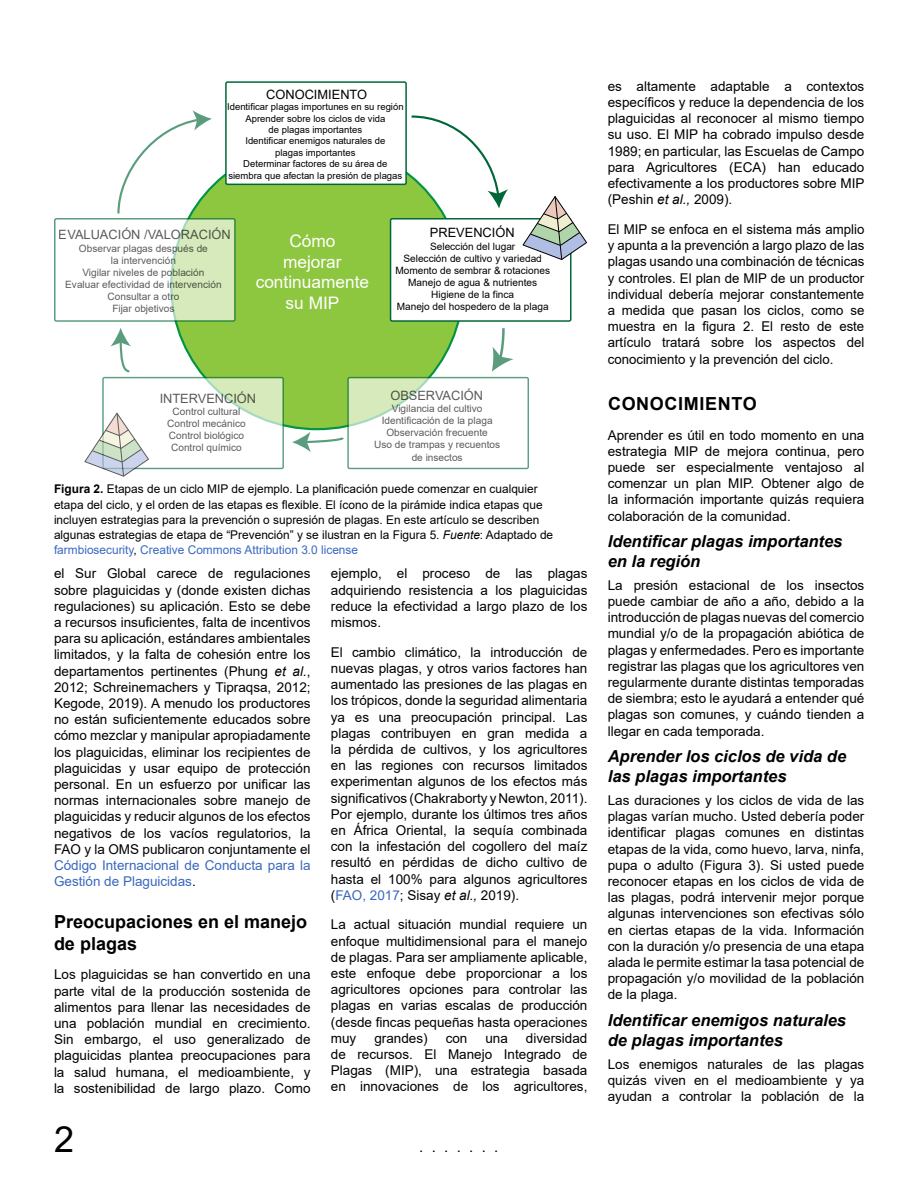
<style>
.page{position:relative;width:918px;height:1188px;background:#fff}
.page>*{position:absolute;margin:0;border:0;box-sizing:border-box;transform-origin:0 0}
.t1{font:36px "Arial";color:#000}
.Heading_4{font:700 18px/21.6px "Arial";color:#000}
.Heading_3{font:700 18px "Arial";letter-spacing:.035em;color:#000}
.t2{font:17.25px/20.7px "Arial";color:#fff;text-align:center}
.Heading_4_italic{font:italic 700 16.5px/19.8px "Arial";color:#000}
.t3{font:15px "Arial";color:#000}
.Body_Text_1{font:13.5px/16.2px "Arial";color:#000;text-align:justify}
.t4{font:12.75px "Arial";color:#000}
.Figure{font:12px/15.3px "Arial";color:#000}
.t5{font:10.05px/12.1px "Arial";color:#000;text-align:center}
.t6{font:9.45px/11.4px "Arial";color:#000;text-align:center}
.s1{font-weight:700}
.s2{font-style:italic}
.s3{color:#3a68be}
</style>
<div class="page">
<div style="left:171px;top:143px;width:292px;height:286px;background:#8dc63f;border-radius:50%"></div>
<div style="left:226px;top:82px;width:180px;height:102px;background:#fff;border-radius:2px"></div>
<div style="left:225px;top:81px;width:182px;height:104px;border:2px solid #006838;border-radius:2px"></div>
<svg style="left:348px;top:378px;width:180px;height:90px"></svg>
<div style="left:347px;top:377px;width:182px;height:92px;border:1px solid #006838;border-radius:2px"></div>
<svg style="left:103px;top:378px;width:180px;height:90px"></svg>
<div style="left:102px;top:377px;width:182px;height:92px;border:1px solid #006838;border-radius:2px"></div>
<div style="left:391px;top:219px;width:180px;height:102px;background:#fff;border-radius:2px"></div>
<div style="left:390px;top:218px;width:181px;height:104px;border:2px solid #006838;border-radius:2px"></div>
<svg style="left:55px;top:219px;width:180px;height:102px"></svg>
<div style="left:54px;top:218px;width:182px;height:104px;border:2px solid #006838;border-radius:2px"></div>
<svg style="left:409px;top:115px;width:99px;height:93px"></svg>
<svg style="left:492px;top:328px;width:21px;height:44px"></svg>
<svg style="left:292px;top:432px;width:52px;height:20px"></svg>
<svg style="left:110px;top:328px;width:21px;height:44px"></svg>
<svg style="left:117px;top:110px;width:95px;height:104px"></svg>
<svg style="left:522px;top:196px;width:65px;height:65px"></svg>
<svg style="left:84px;top:413px;width:65px;height:64px"></svg>
<p class="t4" style="left:266px;top:86px;width:102px">CONOCIMIENTO</p>
<p class="t6" style="left:227px;top:101px;width:178px">Identificar plagas importunes en su región<br>Aprender sobre los ciclos de vida<br>de plagas importantes<br>Identificar enemigos naturales de<br>plagas importantes<br>Determinar factores de su área de siembra que afectan la presión de plagas</p>
<p class="t4" style="left:59px;top:226px;width:173px">EVALUACIÓN /VALORACIÓN</p>
<p class="t5" style="left:65px;top:242px;width:158px">Observar plagas después de<br>la intervención<br>Vigilar niveles de población<br>Evaluar efectividad de intervención<br>Consultar a otro<br>Fijar objetivos</p>
<p class="t2" style="left:256px;top:230px;width:115px">Cómo<br>mejorar continuamente su MIP</p>
<p class="t4" style="left:430px;top:224px;width:86px">PREVENCIÓN</p>
<p class="t5" style="left:395px;top:240px;width:156px">Selección del lugar<br>Selección de cultivo y variedad<br>Momento de sembrar &amp; rotaciones<br>Manejo de agua &amp; nutrientes<br>Higiene de la finca<br>Manejo del hospedero de la plaga</p>
<p class="t4" style="left:160px;top:389px;width:98px">INTERVENCIÓN</p>
<p class="t5" style="left:167px;top:405px;width:80px">Control cultural<br>Control mecánico<br>Control biológico<br>Control químico</p>
<p class="t4" style="left:390px;top:387px;width:94px">OBSERVACIÓN</p>
<p class="t5" style="left:374px;top:402px;width:128px">Vigilancia del cultivo<br>Identificación de la plaga<br>Observación frecuente<br>Uso de trampas y recuentos de insectos</p>
<p class="Figure" style="left:54px;top:481px;width:501px"><span class="s1">Figura 2.</span> Etapas de un ciclo MIP de ejemplo. La planificación puede comenzar en cualquier etapa del ciclo, y el orden de las etapas es flexible. El ícono de la pirámide indica etapas que incluyen estrategias para la prevención o supresión de plagas. En este artículo se describen algunas estrategias de etapa de “Prevención” y se ilustran en la Figura 5. <span class="s2">Fuente</span>: Adaptado de <span class="s3">farmbiosecurity</span>, <span class="s3">Creative Commons Attribution 3.0 license</span></p>
<p class="Body_Text_1" style="left:54px;top:566px;width:258px">el Sur Global carece de regulaciones sobre plaguicidas y (donde existen dichas regulaciones) su aplicación. Esto se debe a recursos insuficientes, falta de incentivos para su aplicación, estándares ambientales limitados, y la falta de cohesión entre los departamentos pertinentes (Phung <span class="s2">et al.</span>, 2012; Schreinemachers y Tipraqsa, 2012; Kegode, 2019). A menudo los productores no están suficientemente educados sobre cómo mezclar y manipular apropiadamente los plaguicidas, eliminar los recipientes de plaguicidas y usar equipo de protección personal. En un esfuerzo por unificar las normas internacionales sobre manejo de plaguicidas y reducir algunos de los efectos negativos de los vacíos regulatorios, la FAO y la OMS publicaron conjuntamente el <span class="s3">Código Internacional de Conducta para la Gestión de Plaguicidas</span>.</p>
<p class="Heading_4" style="left:54px;top:911px;width:255px">Preocupaciones en el manejo de plagas</p>
<p class="Body_Text_1" style="left:54px;top:966px;width:258px">Los plaguicidas se han convertido en una parte vital de la producción sostenida de alimentos para llenar las necesidades de una población mundial en crecimiento.<br>Sin embargo, el uso generalizado de plaguicidas plantea preocupaciones para la salud humana, el medioambiente, y la sostenibilidad de largo plazo. Como</p>
<h1 class="t1" style="left:54px;top:1115px;width:22px">2</h1>
<p class="Body_Text_1" style="left:331px;top:566px;width:258px">ejemplo, el proceso de las plagas adquiriendo resistencia a los plaguicidas reduce la efectividad a largo plazo de los mismos.</p>
<p class="Body_Text_1" style="left:331px;top:644px;width:258px">El cambio climático, la introducción de nuevas plagas, y otros varios factores han aumentado las presiones de las plagas en los trópicos, donde la seguridad alimentaria ya es una preocupación principal. Las plagas contribuyen en gran medida a la pérdida de cultivos, y los agricultores en las regiones con recursos limitados experimentan algunos de los efectos más significativos (Chakraborty y Newton, 2011).<br>Por ejemplo, durante los últimos tres años en África Oriental, la sequía combinada con la infestación del cogollero del maíz resultó en pérdidas de dicho cultivo de hasta el 100% para algunos agricultores (<span class="s3">FAO, 2017</span>; Sisay <span class="s2">et al.,</span> 2019).</p>
<p class="Body_Text_1" style="left:331px;top:917px;width:258px">La actual situación mundial requiere un enfoque multidimensional para el manejo de plagas. Para ser ampliamente aplicable, este enfoque debe proporcionar a los agricultores opciones para controlar las plagas en varias escalas de producción (desde fincas pequeñas hasta operaciones muy</p>
<p class="Body_Text_1" style="left:374px;top:1030px;width:55px">grandes)</p>
<p class="Body_Text_1" style="left:446px;top:1030px;width:23px">con</p>
<p class="Body_Text_1" style="left:485px;top:1030px;width:24px">una</p>
<p class="Body_Text_1" style="left:331px;top:1030px;width:258px;text-indent:195px">diversidad de recursos. El Manejo Integrado de Plagas (MIP), una estrategia basada en innovaciones de los agricultores,</p>
<p class="t3" style="left:419px;top:1137px;width:81px">. . . . . . .</p>
<p class="Body_Text_1" style="left:608px;top:78px;width:258px">es altamente adaptable a contextos específicos y reduce la dependencia de los plaguicidas al reconocer al mismo tiempo su uso. El MIP ha cobrado impulso desde 1989; en particular, las Escuelas de Campo para Agricultores (ECA) han educado efectivamente a los productores sobre MIP (Peshin <span class="s2">et al.,</span> 2009).</p>
<p class="Body_Text_1" style="left:608px;top:221px;width:258px">El MIP se enfoca en el sistema más amplio y apunta a la prevención a largo plazo de las plagas usando una combinación de técnicas y controles. El plan de MIP de un productor individual debería mejorar constantemente a medida que pasan los ciclos, como se muestra en la figura 2. El resto de este artículo tratará sobre los aspectos del conocimiento y la prevención del ciclo.</p>
<p class="Heading_3" style="left:608px;top:391px;width:150px">CONOCIMIENTO</p>
<p class="Body_Text_1" style="left:608px;top:427px;width:258px">Aprender es útil en todo momento en una estrategia MIP de mejora continua, pero puede ser especialmente ventajoso al comenzar un plan MIP. Obtener algo de la información importante quizás requiera colaboración de la comunidad.</p>
<p class="Heading_4_italic" style="left:608px;top:532px;width:236px">Identificar plagas importantes en la región</p>
<p class="Body_Text_1" style="left:608px;top:577px;width:258px">La presión estacional de los insectos puede cambiar de año a año, debido a la introducción de plagas nuevas del comercio mundial y/o de la propagación abiótica de plagas y enfermedades. Pero es importante registrar las plagas que los agricultores ven regularmente durante distintas temporadas de siembra; esto le ayudará a entender qué plagas son comunes, y cuándo tienden a llegar en cada temporada.</p>
<p class="Heading_4_italic" style="left:608px;top:747px;width:240px">Aprender los ciclos de vida de las plagas importantes</p>
<p class="Body_Text_1" style="left:608px;top:792px;width:258px">Las duraciones y los ciclos de vida de las plagas varían mucho. Usted debería poder identificar plagas comunes en distintas etapas de la vida, como huevo, larva, ninfa, pupa o adulto (Figura 3). Si usted puede reconocer etapas en los ciclos de vida de las plagas, podrá intervenir mejor porque algunas intervenciones son efectivas sólo en ciertas etapas de la vida. Información con la duración y/o presencia de una etapa alada le permite estimar la tasa potencial de propagación y/o movilidad de la población de la plaga.</p>
<p class="Heading_4_italic" style="left:608px;top:1011px;width:240px">Identificar enemigos naturales de plagas importantes</p>
<p class="Body_Text_1" style="left:608px;top:1056px;width:258px">Los enemigos naturales de las plagas quizás viven en el medioambiente y ya ayudan a controlar la población de la</p>
</div>
